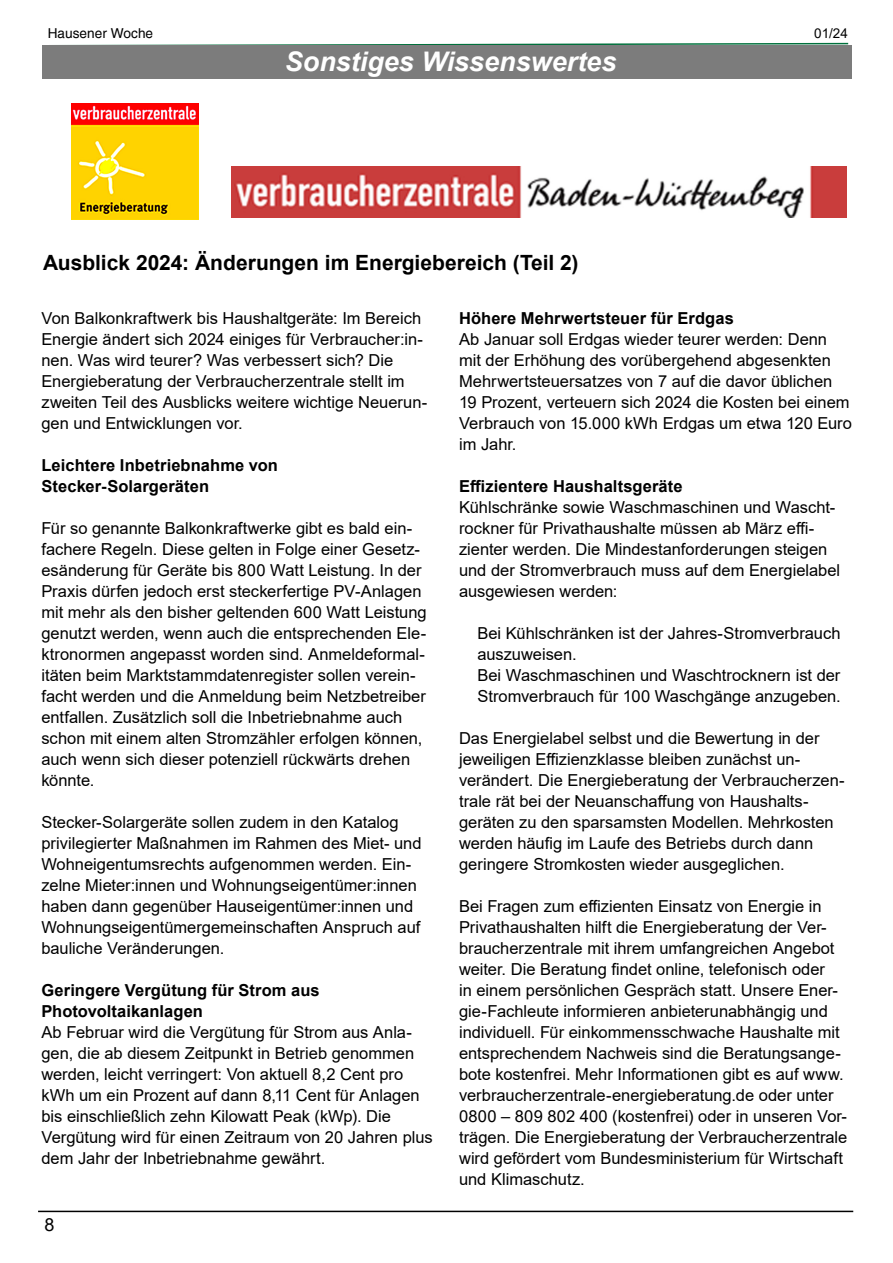
<style>
.page{position:relative;width:893px;height:1263px;background:#fff}
.page>*{position:absolute;margin:0;border:0;box-sizing:border-box;transform-origin:0 0}
.t1{font:italic 700 27px "Arial";color:#fff}
.t2{font:700 21px "Arial";color:#000}
.t3{font:18px "Arial";color:#000}
.t4{font:16.5px/21px "Arial";color:#000}
.t5{font:700 16.5px/21px "Arial";letter-spacing:.005em;color:#000}
.t6{font:13.65px "Helvetica";color:#000}
.t7{font:13.5px "Arial";color:#000}
</style>
<div class="page">
<hr style="left:38px;top:1211px;width:815px;height:1px;background:#000">
<svg style="left:56px;top:42px;width:793px;height:3px"></svg>
<img style="left:231px;top:166px;width:615px;height:51px">
<div style="left:42px;top:45px;width:809px;height:34px;background:#7c7c7c"></div>
<img style="left:71px;top:103px;width:128px;height:116px">
<p class="t6" style="left:48px;top:28px;width:107px">Hausener Woche</p>
<h1 class="t1" style="left:285px;top:52px;width:333px">Sonstiges Wissenswertes</h1>
<p class="t2" style="left:43px;top:254px;width:537px">Ausblick 2024: Änderungen im Energiebereich (Teil 2)</p>
<p class="t7" style="left:814px;top:28px;width:35px">01/24</p>
<p class="t4" style="left:41px;top:310px;width:387px">Von Balkonkraftwerk bis Haushaltgeräte: Im Bereich Energie ändert sich 2024 einiges für Verbraucher:in&shy;nen. Was wird teurer? Was verbessert sich? Die Energieberatung der Verbraucherzentrale stellt im zweiten Teil des Ausblicks weitere wichtige Neuerun&shy;gen und Entwicklungen vor.</p>
<p class="t5" style="left:41px;top:457px;width:238px">Leichtere Inbetriebnahme von<br>Stecker-Solargeräten</p>
<p class="t4" style="left:41px;top:520px;width:387px">Für so genannte Balkonkraftwerke gibt es bald ein&shy;fachere Regeln. Diese gelten in Folge einer Gesetz&shy;esänderung für Geräte bis 800 Watt Leistung. In der Praxis dürfen jedoch erst steckerfertige PV-Anlagen mit mehr als den bisher geltenden 600 Watt Leistung genutzt werden, wenn auch die entsprechenden Ele&shy;ktronormen angepasst worden sind. Anmeldeformal&shy;itäten beim Marktstammdatenregister sollen verein&shy;facht werden und die Anmeldung beim Netzbetreiber entfallen. Zusätzlich soll die Inbetriebnahme auch schon mit einem alten Stromzähler erfolgen können, auch wenn sich dieser potenziell rückwärts drehen könnte.</p>
<p class="t4" style="left:41px;top:814px;width:382px">Stecker-Solargeräte sollen zudem in den Katalog privilegierter Maßnahmen im Rahmen des Miet- und Wohneigentumsrechts aufgenommen werden. Ein&shy;zelne Mieter:innen und Wohnungseigentümer:innen haben dann gegenüber Hauseigentümer:innen und Wohnungseigentümergemeinschaften Anspruch auf bauliche Veränderungen.</p>
<p class="t5" style="left:41px;top:982px;width:280px">Geringere Vergütung für Strom aus<br>Photovoltaikanlagen</p>
<p class="t4" style="left:41px;top:1024px;width:393px">Ab Februar wird die Vergütung für Strom aus Anla&shy;gen, die ab diesem Zeitpunkt in Betrieb genommen werden, leicht verringert: Von aktuell 8,2 Cent pro kWh um ein Prozent auf dann 8,11 Cent für Anlagen bis einschließlich zehn Kilowatt Peak (kWp). Die Vergütung wird für einen Zeitraum von 20 Jahren plus dem Jahr der Inbetriebnahme gewährt.</p>
<p class="t3" style="left:44px;top:1218px;width:12px">8</p>
<p class="t5" style="left:459px;top:310px;width:276px">Höhere Mehrwertsteuer für Erdgas</p>
<p class="t4" style="left:459px;top:331px;width:394px">Ab Januar soll Erdgas wieder teurer werden: Denn mit der Erhöhung des vorübergehend abgesenkten Mehrwertsteuersatzes von 7 auf die davor üblichen 19 Prozent, verteuern sich 2024 die Kosten bei einem Verbrauch von 15.000 kWh Erdgas um etwa 120 Euro im Jahr.</p>
<p class="t5" style="left:459px;top:478px;width:225px">Effizientere Haushaltsgeräte</p>
<p class="t4" style="left:459px;top:499px;width:383px">Kühlschränke sowie Waschmaschinen und Wascht&shy;rockner für Privathaushalte müssen ab März effi&shy;zienter werden. Die Mindestanforderungen steigen und der Stromverbrauch muss auf dem Energielabel ausgewiesen werden:</p>
<p class="t4" style="left:477px;top:625px;width:365px">Bei Kühlschränken ist der Jahres-Stromverbrauch auszuweisen.<br>Bei Waschmaschinen und Waschtrocknern ist der Stromverbrauch für 100 Waschgänge anzugeben.</p>
<p class="t4" style="left:459px;top:730px;width:387px">Das Energielabel selbst und die Bewertung in der jeweiligen Effizienzklasse bleiben zunächst un&shy;verändert. Die Energieberatung der Verbraucherzen&shy;trale rät bei der Neuanschaffung von Haushalts&shy;geräten zu den sparsamsten Modellen. Mehrkosten werden häufig im Laufe des Betriebs durch dann geringere Stromkosten wieder ausgeglichen.</p>
<p class="t4" style="left:459px;top:898px;width:390px">Bei Fragen zum effizienten Einsatz von Energie in Privathaushalten hilft die Energieberatung der Ver&shy;braucherzentrale mit ihrem umfangreichen Angebot weiter. Die Beratung findet online, telefonisch oder<br>in einem persönlichen Gespräch statt. Unsere Ener&shy;gie-Fachleute informieren anbieterunabhängig und individuell. Für einkommensschwache Haushalte mit entsprechendem Nachweis sind die Beratungsange&shy;bote kostenfrei. Mehr Informationen gibt es auf www. verbraucherzentrale-energieberatung.de oder unter 0800 – 809 802 400 (kostenfrei) oder in unseren Vor&shy;trägen. Die Energieberatung der Verbraucherzentrale wird gefördert vom Bundesministerium für Wirtschaft und Klimaschutz.</p>
</div>
